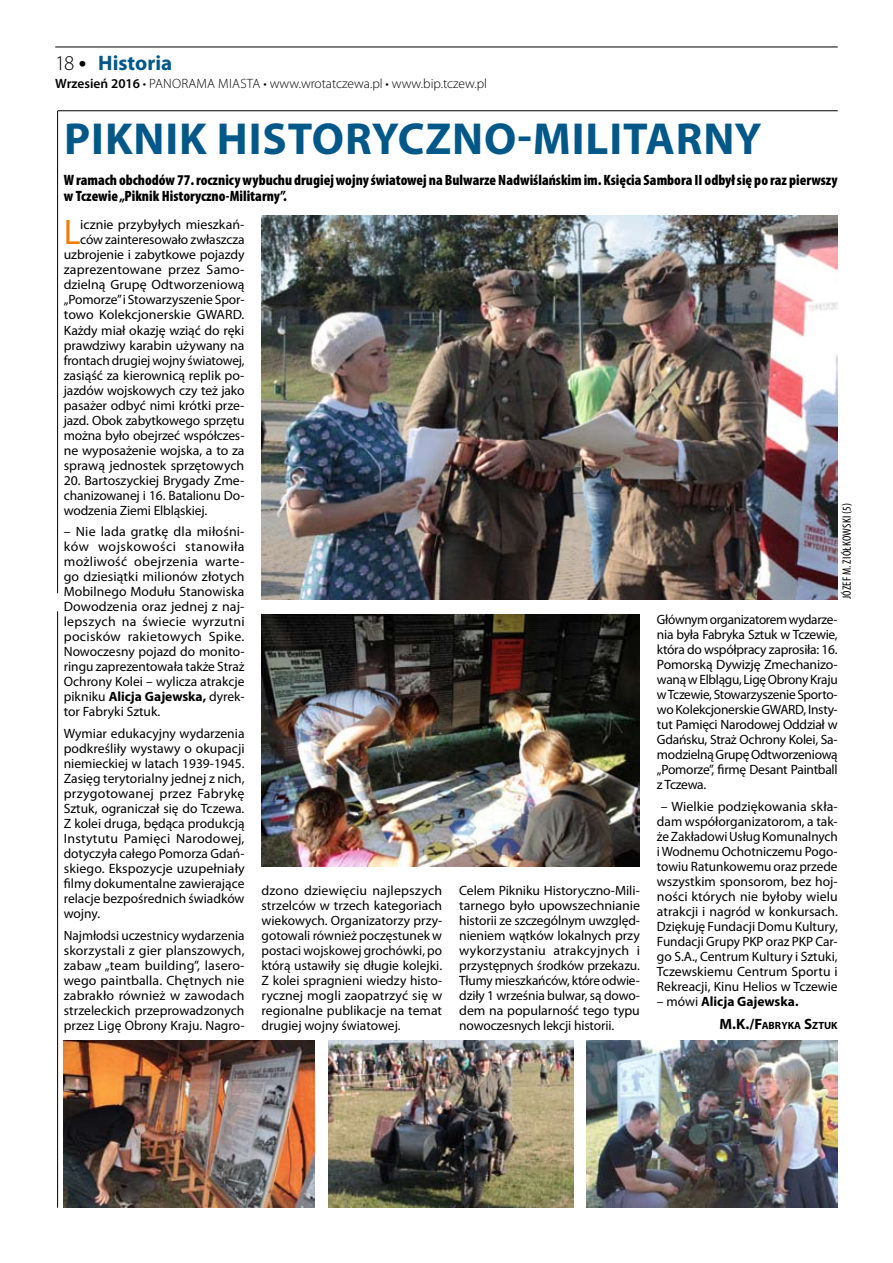
<style>
.page{position:relative;width:893px;height:1263px;background:#fff}
.page>*{position:absolute;margin:0;border:0;box-sizing:border-box;transform-origin:0 0}
.t1{font:700 45px "Myriad Pro";letter-spacing:.02em;color:#005888}
.t2{font:35.7px "Myriad Pro";color:#f17e00}
.t3{font:700 21px "Myriad Pro";color:#005888}
.t4{font:900 condensed 15px/16.5px "Myriad Pro";color:#000}
.t5{font:13.5px/15px "Myriad Pro";letter-spacing:-.005em;color:#000;text-align:justify}
.t6{font:300 13.5px "Myriad Pro";letter-spacing:.015em;color:#000}
.t7{font:700 13.5px "Myriad Pro";color:#000}
.t8{font:condensed 12px "Myriad Pro";letter-spacing:.02em;color:#000}
.t9{font:700 10.5px "Myriad Pro";color:#000}
.s1{font-weight:300;color:#000}
.s2{font-weight:600;font-size:24px;color:#000}
.s3{font-weight:600}
.s4{font-weight:700}
.s5{font-weight:400}
.s6{font-size:15px}
</style>
<div class="page">
<hr style="left:55px;top:47px;width:783px;height:1px;background:#000">
<hr style="left:58px;top:110px;width:780px;height:1px;background:#000">
<hr style="left:57px;top:111px;width:1px;height:482px;background:#000">
<hr style="left:57px;top:611px;width:1px;height:597px;background:#000">
<img style="left:261px;top:216px;width:577px;height:384px">
<img style="left:328px;top:1040px;width:246px;height:168px">
<img style="left:587px;top:1040px;width:251px;height:168px">
<img style="left:261px;top:614px;width:379px;height:252px">
<img style="left:64px;top:1040px;width:251px;height:168px">
<h3 class="t3" style="left:55px;top:49px;width:118px"><span class="s1">18</span> <span class="s2">•</span> Historia</h3>
<p class="t6" style="left:55px;top:75px;width:433px"><span class="s3">Wrzesień 2016</span> • Panorama Miasta • www.wrotatczewa.pl • www.bip.tczew.pl</p>
<h1 class="t1" style="left:64px;top:110px;width:611px">Pikn ik Historyczno-Militarn</h1>
<h1 class="t1" style="left:735px;top:110px;width:29px">y</h1>
<p class="t4" style="left:64px;top:171px;width:775px">W ramach obchodów 77. rocznicy wybuchu drugiej wojny światowej na Bulwarze Nadwiślańskim im. Księcia Sambora II odbył się po raz pierwszy w Tczewie „Piknik Historyczno-Militarny”.</p>
<p class="t5" style="left:64px;top:217px;width:182px;text-align:right">icznie przybyłych mieszkań&shy;ców zainteresowało zwłaszcza uzbrojenie i zabytkowe pojazdy zaprezentowane przez Samo&shy;dzielną Grupę Odtworzeniową „Pomorze” i Stowarzyszenie Spor&shy;towo Kolekcjonerskie GWARD.<br>Każdy miał okazję wziąć do ręki prawdziwy karabin używany na frontach drugiej wojny światowej, zasiąść za kierownicą replik po&shy;jazdów wojskowych czy też jako pasażer odbyć nimi krótki prze&shy;jazd. Obok zabytkowego sprzętu można było obejrzeć współczes&shy;ne wyposażenie wojska, a to za sprawą jednostek sprzętowych</p>
<p class="t5" style="left:64px;top:472px;width:182px">20. Bartoszyckiej Brygady Zme&shy;chanizowanej i 16. Batalionu Do&shy;wodzenia Ziemi Elbląskiej.</p>
<p class="t5" style="left:64px;top:524px;width:182px">– Nie lada gratkę dla miłośni&shy;ków wojskowości stanowiła możliwość obejrzenia warte&shy;go dziesiątki milionów złotych Mobilnego Modułu Stanowiska Dowodzenia oraz jednej z naj&shy;lepszych na świecie wyrzutni pocisków rakietowych Spike.<br>Nowoczesny pojazd do monito&shy;ringu zaprezentowała także Straż Ochrony Kolei – wylicza atrakcje pikniku <span class="s4">Alicja Gajewska,</span> dyrek&shy;tor Fabryki Sztuk.</p>
<p class="t5" style="left:64px;top:726px;width:182px">Wymiar edukacyjny wydarzenia podkreśliły wystawy o okupacji niemieckiej w latach 1939-1945.<br>Zasięg terytorialny jednej z nich, przygotowanej przez Fabrykę Sztuk, ograniczał się do Tczewa.<br>Z kolei druga, będąca produkcją Instytutu Pamięci Narodowej, dotyczyła całego Pomorza Gdań&shy;skiego. Ekspozycje uzupełniały filmy dokumentalne zawierające relacje bezpośrednich świadków wojny.</p>
<p class="t5" style="left:64px;top:928px;width:182px">Najmłodsi uczestnicy wydarzenia skorzystali z gier planszowych, zabaw „team building”, lasero&shy;wego paintballa. Chętnych nie zabrakło również w zawodach strzeleckich przeprowadzonych przez Ligę Obrony Kraju. Nagro-</p>
<h2 class="t2" style="left:64px;top:210px;width:18px">L</h2>
<p class="t5" style="left:261px;top:882px;width:182px">dzono dziewięciu najlepszych strzelców w trzech kategoriach wiekowych. Organizatorzy przy&shy;gotowali również poczęstunek w postaci wojskowej grochówki, po którą ustawiły się długie kolejki.<br>Z kolei spragnieni wiedzy histo&shy;rycznej mogli zaopatrzyć się w regionalne publikacje na temat drugiej wojny światowej.</p>
<p class="t5" style="left:459px;top:882px;width:182px">Celem Pikniku Historyczno-Mili&shy;tarnego było upowszechnianie historii ze szczególnym uwzględ&shy;nieniem wątków lokalnych przy wykorzystaniu atrakcyjnych i przystępnych środków przekazu.<br>Tłumy mieszkańców, które odwie&shy;dziły 1 września bulwar, są dowo&shy;dem na popularność tego typu nowoczesnych lekcji historii.</p>
<p class="t8" style="left:840px;top:599px;width:98px;rotate:-90deg">Józef M. Ziółkowski (5)</p>
<p class="t5" style="left:657px;top:612px;width:182px">Głównym organizatorem wydarze&shy;nia była Fabryka Sztuk w Tczewie, która do współpracy zaprosiła: 16.<br>Pomorską Dywizję Zmechanizo&shy;waną w Elblągu, Ligę Obrony Kraju w Tczewie, Stowarzyszenie Sporto&shy;wo Kolekcjonerskie GWARD, Insty&shy;tut Pamięci Narodowej Oddział w Gdańsku, Straż Ochrony Kolei, Sa&shy;modzielną Grupę Odtworzeniową „Pomorze”, firmę Desant Paintball z Tczewa.</p>
<p class="t5" style="left:657px;top:799px;width:182px">– Wielkie podziękowania skła&shy;dam współorganizatorom, a tak&shy;że Zakładowi Usług Komunalnych i Wodnemu Ochotniczemu Pogo&shy;towiu Ratunkowemu oraz przede wszystkim sponsorom, bez hoj&shy;ności których nie byłoby wielu atrakcji i nagród w konkursach.<br>Dziękuję Fundacji Domu Kultury, Fundacji Grupy PKP oraz PKP Car&shy;go S.A., Centrum Kultury i Sztuki, Tczewskiemu Centrum Sportu i Rekreacji, Kinu Helios w Tczewie</p>
<p class="t7" style="left:657px;top:993px;width:143px"><span class="s5">– mówi</span> Alicja Gajewska.</p>
<p class="t9" style="left:720px;top:1019px;width:119px"><span class="s6">M.K./F</span>abryka <span class="s6">S</span>ztuk</p>
</div>
